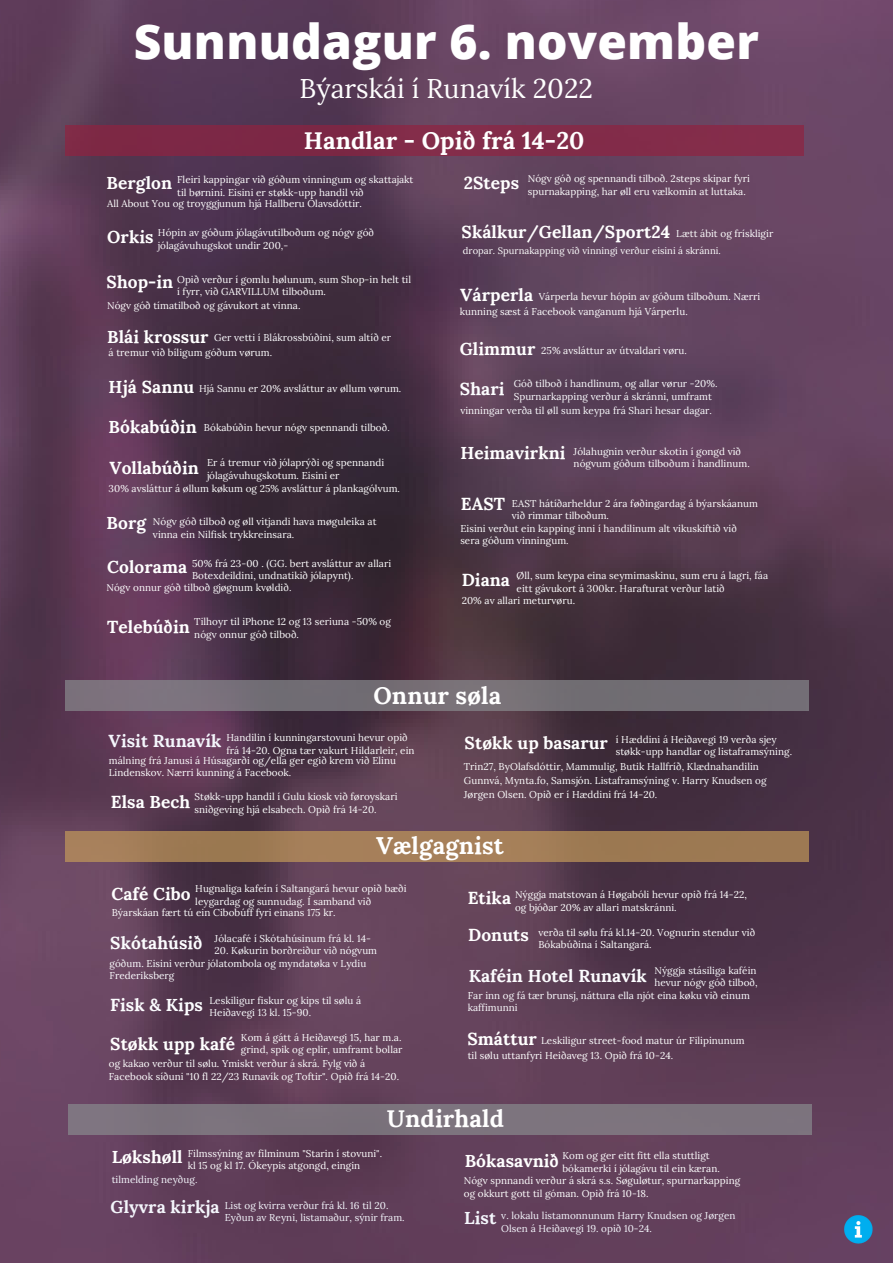
<style>
.page{position:relative;width:893px;height:1264px;background:#fff}
.page>*{position:absolute;margin:0;border:0;box-sizing:border-box;transform-origin:0 0}
.t1{font:800 48px "Open Sans";letter-spacing:.005em;color:#fff}
.t2{font:27px "Lora";color:#fff}
.t3{font:700 24px "Lora";letter-spacing:.005em;color:#fff}
.t4{font:700 17.25px "Lora";letter-spacing:.005em;color:#fff}
.t5{font:700 17.25px "Lora";letter-spacing:.005em;color:#fcfdff}
.t6{font:9.9px/12.3px "Lora";letter-spacing:.005em;color:#fff}
.t7{font:9.9px/12.3px "Lora";letter-spacing:.005em;color:#fcfdff}
.t8{font:9.9px/12.3px "Lora";letter-spacing:.005em;color:#f4f6fc}
.t9{font:9.45px "Lora";letter-spacing:.005em;color:#fff}
.s1{font-weight:700;font-size:17.25px}
.s2{font-weight:700;font-size:17.25px;color:#f4f6fc}
.s3{font-weight:700;font-size:17.4px}
</style>
<div class="page">
<img style="left:0;top:0;width:892px;height:1262px">
<div style="left:65px;top:125px;width:738px;height:30px;background:#822b49"></div>
<div style="left:65px;top:680px;width:743px;height:30px;background:#736e75"></div>
<div style="left:69px;top:1104px;width:742px;height:30px;background:#7c737d"></div>
<img style="left:839px;top:1211px;width:35px;height:37px">
<div style="left:65px;top:831px;width:743px;height:31px;background:#a07c55"></div>
<h1 class="t1" style="left:134px;top:7px;width:626px">Sunnudagur 6. november</h1>
<h2 class="t2" style="left:299px;top:70px;width:295px">Býarskái í Runavík 2022</h2>
<h3 class="t3" style="left:303px;top:125px;width:282px">Handlar - Opið frá 14-20</h3>
<p class="t6" style="left:177px;top:173px;width:238px">Fleiri kappingar við góðum vinningum og skattajakt til børnini. Eisini er støkk-upp handil við</p>
<h3 class="t4" style="left:107px;top:171px;width:67px">Berglon</h3>
<p class="t6" style="left:107px;top:197px;width:256px">All About You og troyggjunum hjá Hallberu Ólavsdóttir.</p>
<p class="t6" style="left:158px;top:227px;width:218px">Hópin av góðum jólagávutilboðum og nógv góð</p>
<h3 class="t4" style="left:107px;top:226px;width:48px">Orkis</h3>
<p class="t6" style="left:158px;top:239px;width:132px">jólagávuhugskot undir 200,-</p>
<p class="t6" style="left:177px;top:273px;width:235px">Opið verður í gomlu hølunum, sum Shop-in helt til í fyrr, við GARVILLUM tilboðum.</p>
<h3 class="t4" style="left:107px;top:270px;width:68px">Shop-in</h3>
<p class="t6" style="left:107px;top:299px;width:195px">Nógv góð tímatilboð og gávukort at vinna.</p>
<h3 class="t4" style="left:107px;top:326px;width:103px">Blái krossur</h3>
<p class="t7" style="left:214px;top:331px;width:178px">Ger vetti í Blákrossbúðini, sum altíð er</p>
<p class="t6" style="left:109px;top:346px;width:165px">á tremur við bíligum góðum vørum.</p>
<p class="t6" style="left:109px;top:382px;width:294px"><span class="s1">Hjá Sannu</span> Hjá Sannu er 20% avsláttur av øllum vørum.</p>
<p class="t6" style="left:109px;top:421px;width:282px"><span class="s1">Bókabúðin</span> Bókabúðin hevur nógv spennandi tilboð.</p>
<p class="t6" style="left:207px;top:456px;width:179px">Er á tremur við jólaprýði og spennandi</p>
<h3 class="t4" style="left:109px;top:457px;width:91px">Vollabúðin</h3>
<p class="t6" style="left:207px;top:469px;width:134px">jólagávuhugskotum. Eisini er</p>
<p class="t6" style="left:153px;top:515px;width:225px;text-indent:-46px"><span class="s1">Borg</span> Nógv góð tilboð og øll vitjandi hava møguleika at vinna ein Nilfisk trykkreinsara.</p>
<p class="t6" style="left:109px;top:482px;width:293px">30% avsláttur á øllum køkum og 25% avsláttur á plankagólvum.</p>
<p class="t6" style="left:192px;top:557px;width:200px">50% frá 23-00 . (GG. bert avsláttur av allari<br>Botexdeildini, undnatikið jólapynt).</p>
<p class="t6" style="left:107px;top:581px;width:186px">Nógv onnur góð tilboð gjøgnum kvøldið.</p>
<h3 class="t4" style="left:107px;top:555px;width:81px">Colorama</h3>
<p class="t6" style="left:194px;top:615px;width:198px">Tilhoyr til iPhone 12 og 13 seriuna -50% og</p>
<h3 class="t4" style="left:107px;top:615px;width:84px">Telebúðin</h3>
<p class="t6" style="left:194px;top:628px;width:106px">nógv onnur góð tilboð.</p>
<h3 class="t4" style="left:464px;top:171px;width:57px">2Steps</h3>
<p class="t6" style="left:527px;top:173px;width:223px">Nógv góð og spennandi tilboð. 2steps skipar fyri spurnakapping, har øll eru vælkomin at luttaka.</p>
<h3 class="t4" style="left:461px;top:221px;width:210px">Skálkur/Gellan/Sport24</h3>
<p class="t6" style="left:676px;top:227px;width:98px">Lætt ábit og frískligir</p>
<p class="t9" style="left:463px;top:244px;width:259px">dropar. Spurnakapping við vinningi verður eisini á skránni.</p>
<p class="t6" style="left:460px;top:290px;width:301px"><span class="s1">Várperla</span> Várperla hevur hópin av góðum tilboðum. Nærri</p>
<p class="t6" style="left:459px;top:305px;width:229px">kunning sæst á Facebook vanganum hjá Várperlu.</p>
<p class="t6" style="left:460px;top:344px;width:228px"><span class="s1">Glimmur</span> 25% avsláttur av útvaldari vøru.</p>
<p class="t7" style="left:513px;top:377px;width:205px">Góð tilboð í handlinum, og allar vørur -20%.</p>
<h3 class="t5" style="left:460px;top:377px;width:46px">Shari</h3>
<p class="t7" style="left:460px;top:388px;width:253px;line-height:14.7px;text-align:right">Spurnarkapping verður á skránni, umframt<br>vinningar verða til øll sum keypa frá Shari hesar dagar.</p>
<h3 class="t4" style="left:460px;top:441px;width:107px">Heimavirkni</h3>
<p class="t6" style="left:512px;top:497px;width:247px">EAST hátíðarheldur 2 ára føðingardag á býarskáanum við rimmar tilboðum.</p>
<p class="t6" style="left:573px;top:445px;width:178px">Jólahugnin verður skotin í gongd við nógvum góðum tilboðum í handlinum.</p>
<h3 class="t4" style="left:461px;top:493px;width:46px">EAST</h3>
<p class="t6" style="left:460px;top:522px;width:278px">Eisini verðut ein kapping inni í handilinum alt vikuskiftið við sera góðum vinningum.</p>
<p class="t6" style="left:516px;top:569px;width:253px">Øll, sum keypa eina seymimaskinu, sum eru á lagri, fáa</p>
<h3 class="t4" style="left:461px;top:568px;width:50px">Diana</h3>
<p class="t6" style="left:461px;top:581px;width:264px;text-indent:55px">eitt gávukort á 300kr. Harafturat verður latið<br>20% av allari meturvøru.</p>
<h3 class="t3" style="left:373px;top:680px;width:129px">Onnur søla</h3>
<p class="t6" style="left:226px;top:731px;width:189px;text-indent:-118px"><span class="s2">Visit Runavík</span> Handilin í kunningarstovuni hevur opið frá 14-20. Ogna tær vakurt Hildarleir, ein</p>
<p class="t6" style="left:194px;top:790px;width:204px">Støkk-upp handil í Gulu kiosk við føroyskari</p>
<p class="t6" style="left:109px;top:754px;width:289px">málning frá Janusi á Húsagarði og/ella ger egið krem við Elinu<br>Lindenskov. Nærri kunning á Facebook.</p>
<h3 class="t4" style="left:111px;top:790px;width:81px">Elsa Bech</h3>
<p class="t6" style="left:194px;top:803px;width:184px">sniðgeving hjá elsabech. Opið frá 14-20.</p>
<p class="t6" style="left:615px;top:733px;width:178px">í Hæddini á Heiðavegi 19 verða sjey støkk-upp handlar og listaframsýning.</p>
<h3 class="t4" style="left:464px;top:731px;width:145px">Støkk up basarur</h3>
<p class="t6" style="left:464px;top:759px;width:304px;line-height:14px">Trin27, ByOlafsdóttir, Mammulig, Butik Hallfríð, Klædnahandilin<br>Gunnvá, Mynta.fo, Samsjón. Listaframsýning v. Harry Knudsen og<br>Jørgen Olsen. Opið er í Hæddini frá 14-20.</p>
<h3 class="t3" style="left:376px;top:829px;width:129px">Vælgagnist</h3>
<p class="t6" style="left:195px;top:882px;width:213px">Hugnaliga kafeín í Saltangará hevur opið bæði</p>
<h3 class="t4" style="left:111px;top:882px;width:81px">Café Cibo</h3>
<p class="t6" style="left:112px;top:895px;width:261px;line-height:11.9px;text-indent:84px">leygardag og sunnudag. Í samband við<br>Býarskáan fært tú ein Cibobúff fyri einans 175 kr.</p>
<p class="t7" style="left:214px;top:931px;width:158px">Jólacafé í Skótahúsinum frá kl. 14-</p>
<h3 class="t5" style="left:110px;top:931px;width:94px">Skótahúsið</h3>
<p class="t7" style="left:110px;top:944px;width:269px;text-indent:105px">20. Køkurin borðreiður við nógvum góðum. Eisini verður jólatombola og myndatøka v Lydiu<br>Frederiksberg</p>
<p class="t7" style="left:209px;top:993px;width:153px">Leskiligur fiskur og kips til sølu á<br>Heiðavegi 13 kl. 15-90.</p>
<h3 class="t5" style="left:110px;top:993px;width:94px">Fisk &amp; Kips</h3>
<p class="t6" style="left:110px;top:1031px;width:294px;text-align:right">Kom á gátt á Heiðavegi 15, har m.a.<br><sup>Støkk</sup> <sup>upp</sup> <sup>kafé</sup> grind, spik og eplir, umframt bollar</p>
<p class="t6" style="left:109px;top:1057px;width:292px">og kakao verður til sølu. Ymiskt verður á skrá. Fylg við á<br>Facebook síðuni "10 fl 22/23 Runavík og Toftir". Opið frá 14-20.</p>
<p class="t6" style="left:515px;top:888px;width:233px">Nýggja matstovan á Høgabóli hevur opið frá 14-22, og bjóðar 20% av allari matskránni.</p>
<h3 class="t4" style="left:467px;top:886px;width:45px">Etika</h3>
<h3 class="t4" style="left:468px;top:923px;width:62px">Donuts</h3>
<p class="t6" style="left:538px;top:925px;width:218px">verða til sølu frá kl.14-20. Vognurin stendur við<br>Bókabúðina í Saltangará.</p>
<p class="t7" style="left:654px;top:964px;width:105px">Nýggja stásiliga kaféin hevur nógv góð tilboð,</p>
<h3 class="t5" style="left:468px;top:964px;width:180px">Kaféin Hotel Runavík</h3>
<p class="t7" style="left:467px;top:989px;width:283px">Far inn og fá tær brunsj, náttura ella njót eina køku við einum kaffimunni</p>
<p class="t6" style="left:467px;top:1032px;width:279px;line-height:14.9px"><span class="s3">Smáttur</span> Leskiligur street-food matur úr Filipinunum til sølu uttanfyri Heiðaveg 13. Opið frá 10-24.</p>
<h3 class="t3" style="left:387px;top:1102px;width:119px">Undirhald</h3>
<p class="t6" style="left:188px;top:1146px;width:196px;text-indent:-76px"><span class="s1">Løkshøll</span> Filmssýning av filminum "Starin í stovuni". kl 15 og kl 17. Ókeypis atgongd, eingin</p>
<p class="t8" style="left:112px;top:1172px;width:87px">tilmelding neyðug.</p>
<p class="t8" style="left:225px;top:1199px;width:181px;text-indent:-114px"><span class="s1">Glyvra kirkja</span> List og kvirra verður frá kl. 16 til 20.<br>Eyðun av Reyni, listamaður, sýnir fram.</p>
<p class="t6" style="left:562px;top:1149px;width:149px">Kom og ger eitt fitt ella stuttligt</p>
<h3 class="t4" style="left:464px;top:1149px;width:96px">Bókasavnið</h3>
<p class="t6" style="left:464px;top:1161px;width:278px;text-indent:99px">bókamerki í jólagávu til ein kæran.<br>Nógv spnnandi verður á skrá s.s. Søguløtur, spurnarkapping og okkurt gott til góman. Opið frá 10-18.</p>
<p class="t8" style="left:501px;top:1209px;width:236px;text-indent:-37px"><span class="s1">List</span> v. lokalu listamonnunum Harry Knudsen og Jørgen<br>Olsen á Heiðavegi 19. opið 10-24.</p>
</div>
